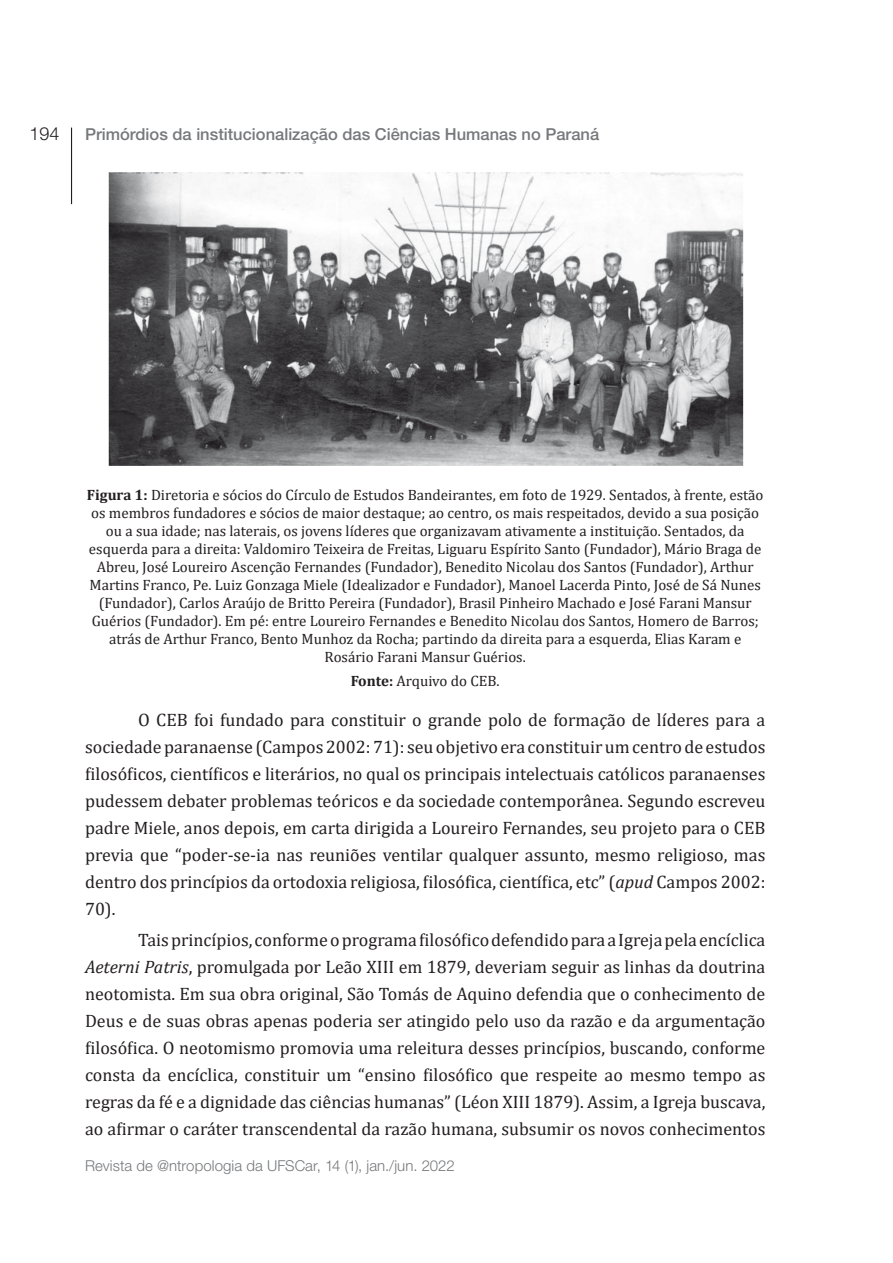
<style>
.page{position:relative;width:893px;height:1263px;background:#fff}
.page>*{position:absolute;margin:0;border:0;box-sizing:border-box;transform-origin:0 0}
.Rau_v10n1_-_parágraf{font:18px/27px "Cambria";color:#231f20;text-align:justify}
.t1{font:300 18px "Helvetica Neue LT Std";color:#231f20}
.sum_autor{font:500 16.5px "Helvetica Neue LT Std";color:#76787b}
.t2{font:15px/18px "Cambria";color:#231f20;text-align:center}
.t3{font:300 15px "Helvetica Neue LT Std";letter-spacing:.005em;color:#76787b}
.s1{font-weight:700}
.s2{font-style:italic}
</style>
<div class="page">
<hr style="left:71px;top:128px;width:1px;height:76px;background:#231f20">
<img style="left:108px;top:172px;width:636px;height:294px">
<p class="t1" style="left:30px;top:123px;width:32px">194</p>
<p class="sum_autor" style="left:85px;top:124px;width:516px">Primórdios da institucionalização das Ciências Humanas no Paraná</p>
<p class="t2" style="left:87px;top:486px;width:678px"><span class="s1">Figura 1:</span> Diretoria e sócios do Círculo de Estudos Bandeirantes, em foto de 1929. Sentados, à frente, estão os membros fundadores e sócios de maior destaque; ao centro, os mais respeitados, devido a sua posição ou a sua idade; nas laterais, os jovens líderes que organizavam ativamente a instituição. Sentados, da esquerda para a direita: Valdomiro Teixeira de Freitas, Liguaru Espírito Santo (Fundador), Mário Braga de Abreu, José Loureiro Ascenção Fernandes (Fundador), Benedito Nicolau dos Santos (Fundador), Arthur Martins Franco, Pe. Luiz Gonzaga Miele (Idealizador e Fundador), Manoel Lacerda Pinto, José de Sá Nunes (Fundador), Carlos Araújo de Britto Pereira (Fundador), Brasil Pinheiro Machado e José Farani Mansur Guérios (Fundador). Em pé: entre Loureiro Fernandes e Benedito Nicolau dos Santos, Homero de Barros; atrás de Arthur Franco, Bento Munhoz da Rocha; partindo da direita para a esquerda, Elias Karam e Rosário Farani Mansur Guérios.</p>
<p class="t2" style="left:351px;top:672px;width:150px"><span class="s1">Fonte:</span> Arquivo do CEB.</p>
<p class="Rau_v10n1_-_parágraf" style="left:85px;top:706px;width:682px;text-indent:53px">O CEB foi fundado para constituir o grande polo de formação de líderes para a sociedade paranaense (Campos 2002: 71): seu objetivo era constituir um centro de estudos filosóficos, científicos e literários, no qual os principais intelectuais católicos paranaenses pudessem debater problemas teóricos e da sociedade contemporânea. Segundo escreveu padre Miele, anos depois, em carta dirigida a Loureiro Fernandes, seu projeto para o CEB previa que “poder-se-ia nas reuniões ventilar qualquer assunto, mesmo religioso, mas dentro dos princípios da ortodoxia religiosa, filosófica, científica, etc” (<span class="s2">apud</span> Campos 2002:<br>70).</p>
<p class="Rau_v10n1_-_parágraf" style="left:85px;top:926px;width:682px;text-indent:53px">Tais princípios, conforme o programa filosófico defendido para a Igreja pela encíclica <span class="s2">Aeterni Patris</span>, promulgada por Leão XIII em 1879, deveriam seguir as linhas da doutrina neotomista. Em sua obra original, São Tomás de Aquino defendia que o conhecimento de Deus e de suas obras apenas poderia ser atingido pelo uso da razão e da argumentação filosófica. O neotomismo promovia uma releitura desses princípios, buscando, conforme consta da encíclica, constituir um “ensino filosófico que respeite ao mesmo tempo as regras da fé e a dignidade das ciências humanas” (Léon XIII 1879). Assim, a Igreja buscava, ao afirmar o caráter transcendental da razão humana, subsumir os novos conhecimentos</p>
<p class="t3" style="left:85px;top:1157px;width:371px">Revista de @ntropologia da UFSCar, 14 (1), jan./jun. 2022</p>
</div>
